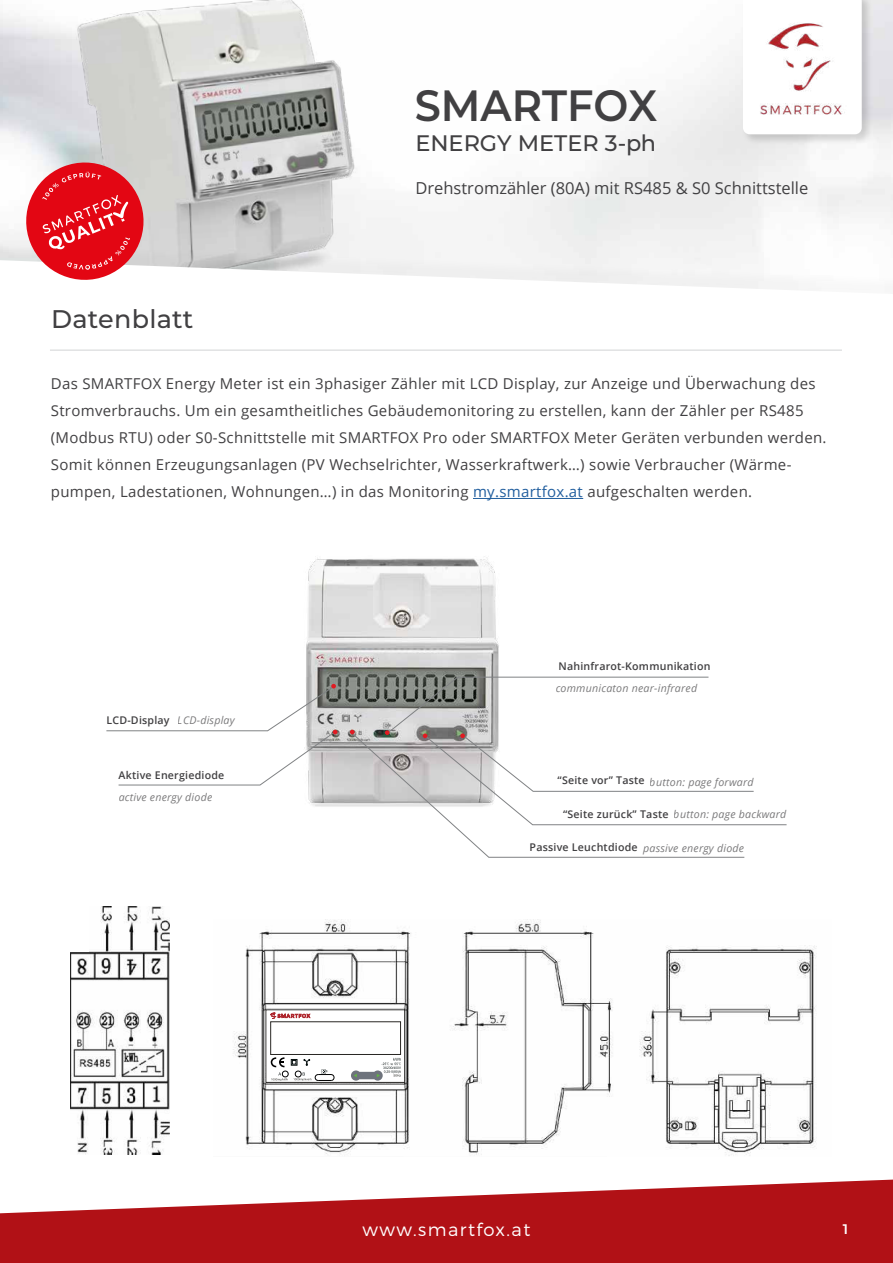
<style>
.page{position:relative;width:893px;height:1263px;background:#fff}
.page>*{position:absolute;margin:0;border:0;box-sizing:border-box;transform-origin:0 0}
.t1{font:600 43.65px "Montserrat";color:#414042;scale:.95 1}
.t2{font:500 25.5px "Montserrat";letter-spacing:.01em;color:#414042}
.t3{font:500 22.5px "Montserrat";color:#414042}
.t4{font:300 18px "Montserrat";letter-spacing:.08em;color:#fff}
.t5{font:16.5px "Open Sans";color:#414042}
.t6{font:15px/27px "Open Sans";letter-spacing:.02em;color:#414042}
.t7{font:600 13.95px "Montserrat";color:#fff}
.t8{font:italic 10.65px "Open Sans";letter-spacing:.02em;color:#414042}
.t9{font:600 10.65px "Open Sans";letter-spacing:.02em;color:#414042}
.s1{color:#215e9e}
.s2{font-weight:400;font-style:italic}
.s3{font-weight:600;font-style:normal}
</style>
<div class="page">
<svg style="left:0;top:1179px;width:893px;height:84px;fill:#b11116"></svg>
<div style="left:742px;top:0;width:131px;height:145px;background:#000;opacity:.15"></div>
<svg style="left:743px;top:0;width:119px;height:134px"></svg>
<img style="left:756px;top:18px;width:92px;height:99px">
<img style="left:24px;top:0;width:431px;height:350px">
<hr style="left:50px;top:350px;width:792px;height:1px;background:#d1d3d4">
<div style="left:0;top:240px;width:893px;height:99px;background:#000;opacity:.03"></div>
<svg style="left:0;top:260px;width:893px;height:83px"></svg>
<svg style="left:18px;top:155px;width:133px;height:133px"></svg>
<hr style="left:473px;top:498px;width:110px;height:1px;background:#215e9e">
<img style="left:306px;top:556px;width:193px;height:251px">
<svg style="left:106px;top:684px;width:231px;height:102px"></svg>
<svg style="left:351px;top:732px;width:394px;height:126px"></svg>
<svg style="left:350px;top:730px;width:5px;height:4px"></svg>
<svg style="left:385px;top:676px;width:402px;height:149px"></svg>
<img style="left:70px;top:906px;width:99px;height:248px">
<div style="left:64px;top:902px;width:24px;height:50px;background:#fff"></div>
<img style="left:233px;top:919px;width:584px;height:237px">
<svg style="left:266px;top:1010px;width:138px;height:72px"></svg>
<h1 class="t1" style="left:415px;top:80px;width:257px">SMARTFOX</h1>
<h3 class="t3" style="left:415px;top:134px;width:242px">ENERGY METER 3-ph</h3>
<h2 class="t2" style="left:51px;top:309px;width:144px">Datenblatt</h2>
<p class="t5" style="left:415px;top:182px;width:394px">Drehstromzähler (80A) mit RS485 &amp; S0 Schnittstelle</p>
<p class="t6" style="left:51px;top:372px;width:777px">Das SMARTFOX Energy Meter ist ein 3phasiger Zähler mit LCD Display, zur Anzeige und Überwachung des Stromverbrauchs. Um ein gesamtheitliches Gebäudemonitoring zu erstellen, kann der Zähler per RS485 (Modbus RTU) oder S0-Schnittstelle mit SMARTFOX Pro oder SMARTFOX Meter Geräten verbunden werden.<br>Somit können Erzeugungsanlagen (PV Wechselrichter, Wasserkraftwerk…) sowie Verbraucher (Wärme&shy;pumpen, Ladestationen, Wohnungen…) in das Monitoring <span class="s1">my.smartfox.at</span> aufgeschalten werden.</p>
<p class="t9" style="left:558px;top:662px;width:154px">Nahinfrarot-Kommunikation</p>
<p class="t9" style="left:106px;top:716px;width:130px">LCD-Display <span class="s2">LCD-display</span></p>
<p class="t9" style="left:119px;top:771px;width:107px">Aktive Energiediode</p>
<p class="t8" style="left:119px;top:793px;width:95px">active energy diode</p>
<p class="t8" style="left:556px;top:684px;width:143px">communicaton near-infrared</p>
<p class="t8" style="left:558px;top:777px;width:197px"><span class="s3">“Seite vor” Taste</span> button: page forward</p>
<p class="t8" style="left:563px;top:810px;width:225px"><span class="s3">“Seite zurück” Taste</span> button: page backward</p>
<p class="t9" style="left:530px;top:843px;width:216px">Passive Leuchtdiode <span class="s2">passive energy diode</span></p>
<p class="t4" style="left:362px;top:1219px;width:169px">www.smartfox.at</p>
<p class="t7" style="left:843px;top:1221px;width:7px">1</p>
</div>
